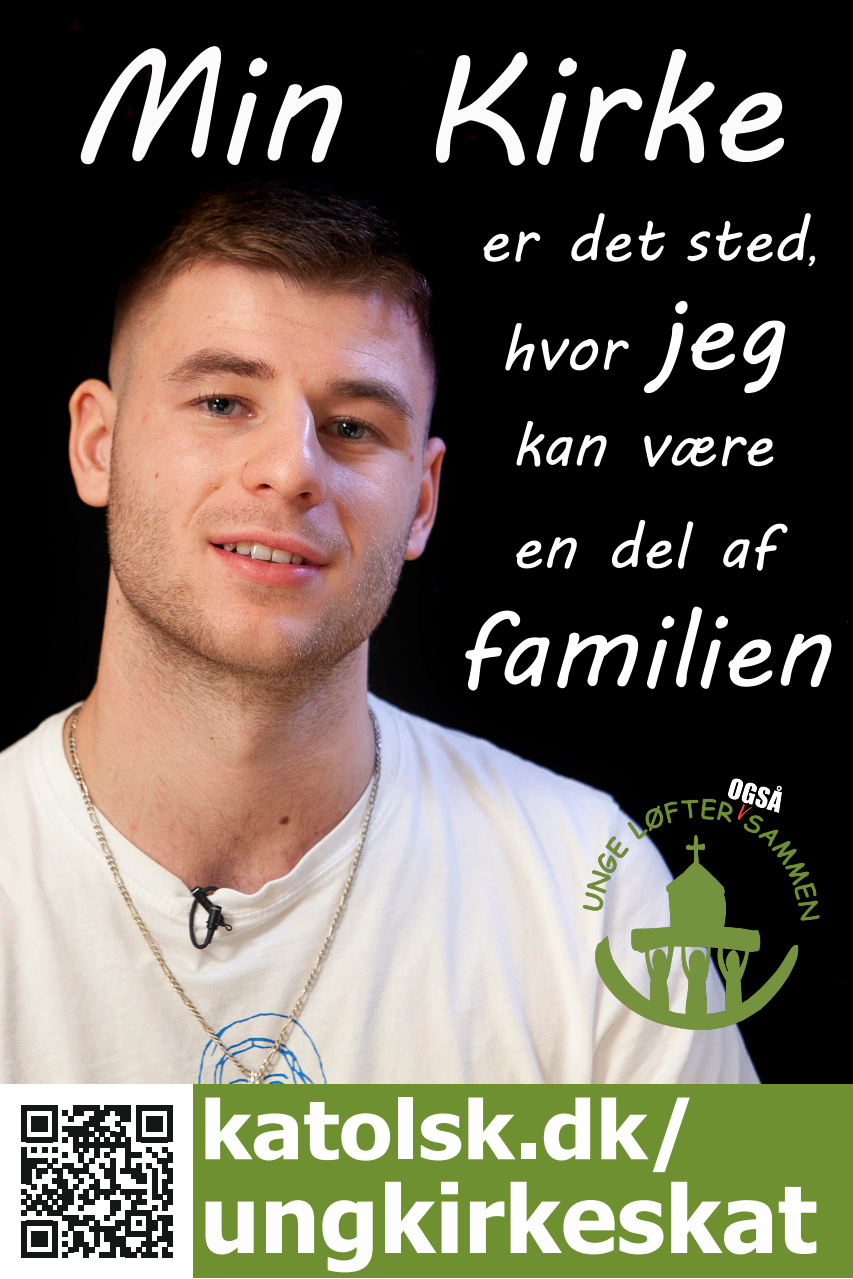
<style>
.page{position:relative;width:853px;height:1279px;background:#fff}
.page>*{position:absolute;margin:0;border:0;box-sizing:border-box;transform-origin:0 0}
.t1{font:156.25px "MV Boli";color:#fbfbfb}
.t2{font:106.25px "MV Boli";color:#fff}
.t3{font:700 93.75px "Tahoma";color:#fefefe}
.t4{font:700 81.25px "Tahoma";color:#fefefe;scale:1.06 1}
.t5{font:62.5px/108px "MV Boli";color:#fff;text-align:center}
.s1{font-size:37.5px}
.s2{font-size:106.25px}
</style>
<div class="page">
<div style="left:194px;top:1076px;width:658px;height:202px;background:#6f9031"></div>
<img style="left:0;top:0;width:852px;height:1084px">
<img style="left:569px;top:752px;width:253px;height:288px">
<svg style="left:21px;top:1105px;width:152px;height:152px"></svg>
<p class="t1" style="left:70px;top:0;width:714px">Min Kirke</p>
<p class="t5" style="left:478px;top:184px;width:343px">er det sted<span class="s1">, </span>hvor <span class="s2">jeg</span></p>
<p class="t5" style="left:510px;top:392px;width:264px;line-height:102.2px;text-align:left">kan være en del af</p>
<p class="t2" style="left:453px;top:577px;width:378px">familien</p>
<p class="t4" style="left:200px;top:1073px;width:471px">katolsk.dk/</p>
<p class="t3" style="left:200px;top:1153px;width:618px">ungkirkeskat</p>
</div>
